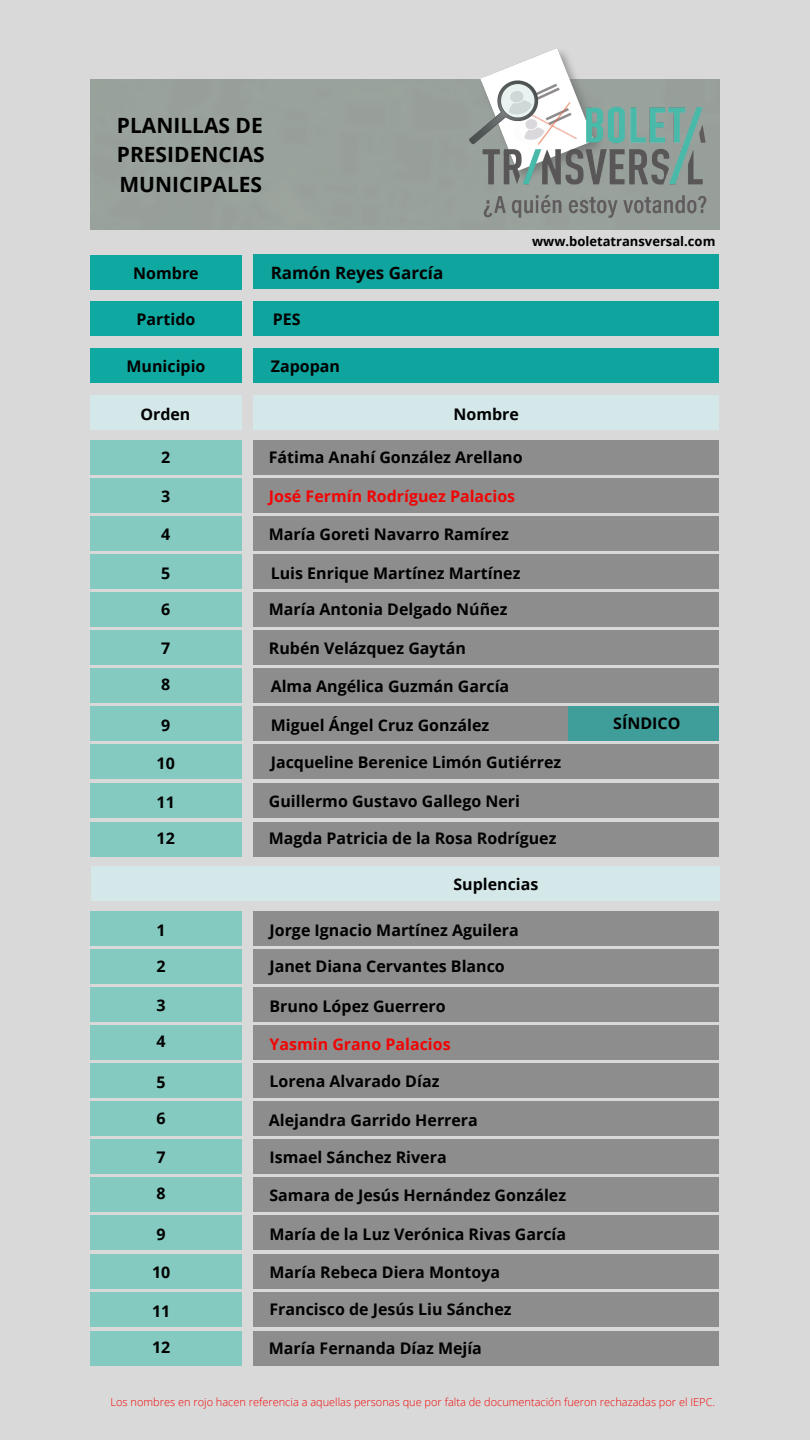
<style>
.page{position:relative;width:810px;height:1440px;background:#d9d9d9}
.page>*{position:absolute;margin:0;border:0;box-sizing:border-box;transform-origin:0 0}
.t1{font:700 21px "Open Sans";color:#000}
.t2{font:700 17px "Open Sans";color:#000}
.t3{font:700 16px "Open Sans";color:#000}
.t4{font:700 16px "Open Sans";color:#f10404}
.t5{font:700 13px "Open Sans";color:#000}
.t6{font:300 11px "Open Sans";color:#f10404}
</style>
<div class="page">
<div style="left:90px;top:255px;width:152px;height:34px;background:#0fa9a2"></div>
<div style="left:90px;top:301px;width:152px;height:35px;background:#0fa9a2"></div>
<div style="left:90px;top:349px;width:152px;height:34px;background:#0fa9a2"></div>
<div style="left:253px;top:254px;width:466px;height:35px;background:#0fa49e"></div>
<div style="left:253px;top:301px;width:466px;height:35px;background:#0fa49e"></div>
<div style="left:253px;top:348px;width:466px;height:35px;background:#0fa49e"></div>
<div style="left:90px;top:396px;width:152px;height:34px;background:#d4e8e9"></div>
<div style="left:253px;top:396px;width:466px;height:34px;background:#d4e8e9"></div>
<div style="left:91px;top:440px;width:151px;height:34px;background:#84cac1"></div>
<div style="left:254px;top:440px;width:465px;height:34px;background:#8e8d8e"></div>
<div style="left:91px;top:478px;width:151px;height:34px;background:#84cac1"></div>
<div style="left:254px;top:478px;width:465px;height:34px;background:#8e8d8e"></div>
<div style="left:91px;top:516px;width:151px;height:34px;background:#84cac1"></div>
<div style="left:254px;top:516px;width:465px;height:34px;background:#8e8d8e"></div>
<div style="left:91px;top:554px;width:151px;height:34px;background:#84cac1"></div>
<div style="left:254px;top:554px;width:465px;height:34px;background:#8e8d8e"></div>
<div style="left:91px;top:592px;width:151px;height:35px;background:#84cac1"></div>
<div style="left:254px;top:592px;width:465px;height:35px;background:#8e8d8e"></div>
<div style="left:91px;top:630px;width:151px;height:35px;background:#84cac1"></div>
<div style="left:254px;top:630px;width:465px;height:35px;background:#8e8d8e"></div>
<div style="left:91px;top:668px;width:151px;height:35px;background:#84cac1"></div>
<div style="left:254px;top:668px;width:465px;height:35px;background:#8e8d8e"></div>
<div style="left:91px;top:706px;width:151px;height:35px;background:#84cac1"></div>
<div style="left:254px;top:706px;width:465px;height:35px;background:#8e8d8e"></div>
<div style="left:91px;top:744px;width:151px;height:35px;background:#84cac1"></div>
<div style="left:254px;top:744px;width:465px;height:35px;background:#8e8d8e"></div>
<div style="left:91px;top:783px;width:151px;height:35px;background:#84cac1"></div>
<div style="left:254px;top:783px;width:465px;height:35px;background:#8e8d8e"></div>
<div style="left:91px;top:822px;width:151px;height:34px;background:#84cac1"></div>
<div style="left:254px;top:822px;width:465px;height:34px;background:#8e8d8e"></div>
<div style="left:91px;top:866px;width:628px;height:35px;background:#d4e8e9"></div>
<div style="left:91px;top:911px;width:151px;height:35px;background:#84cac1"></div>
<div style="left:254px;top:911px;width:465px;height:35px;background:#8e8d8e"></div>
<div style="left:91px;top:949px;width:151px;height:35px;background:#84cac1"></div>
<div style="left:254px;top:949px;width:465px;height:35px;background:#8e8d8e"></div>
<div style="left:91px;top:987px;width:151px;height:35px;background:#84cac1"></div>
<div style="left:254px;top:987px;width:465px;height:35px;background:#8e8d8e"></div>
<div style="left:91px;top:1025px;width:151px;height:35px;background:#84cac1"></div>
<div style="left:254px;top:1025px;width:465px;height:35px;background:#8e8d8e"></div>
<div style="left:91px;top:1063px;width:151px;height:35px;background:#84cac1"></div>
<div style="left:254px;top:1063px;width:465px;height:35px;background:#8e8d8e"></div>
<div style="left:91px;top:1102px;width:151px;height:34px;background:#84cac1"></div>
<div style="left:254px;top:1102px;width:465px;height:34px;background:#8e8d8e"></div>
<div style="left:91px;top:1140px;width:151px;height:34px;background:#84cac1"></div>
<div style="left:254px;top:1140px;width:465px;height:34px;background:#8e8d8e"></div>
<div style="left:91px;top:1178px;width:151px;height:34px;background:#84cac1"></div>
<div style="left:254px;top:1178px;width:465px;height:34px;background:#8e8d8e"></div>
<div style="left:91px;top:1216px;width:151px;height:34px;background:#84cac1"></div>
<div style="left:254px;top:1216px;width:465px;height:34px;background:#8e8d8e"></div>
<div style="left:91px;top:1254px;width:151px;height:34px;background:#84cac1"></div>
<div style="left:254px;top:1254px;width:465px;height:34px;background:#8e8d8e"></div>
<div style="left:91px;top:1293px;width:151px;height:34px;background:#84cac1"></div>
<div style="left:254px;top:1293px;width:465px;height:34px;background:#8e8d8e"></div>
<div style="left:91px;top:1331px;width:151px;height:35px;background:#84cac1"></div>
<div style="left:254px;top:1331px;width:465px;height:35px;background:#8e8d8e"></div>
<img style="left:389px;top:48px;width:331px;height:182px">
<div style="left:568px;top:706px;width:151px;height:35px;background:#3f9e9a"></div>
<p class="t1" style="left:117px;top:111px;width:148px">PLANILLAS DE</p>
<p class="t1" style="left:117px;top:140px;width:150px">PRESIDENCIAS</p>
<p class="t1" style="left:119px;top:169px;width:144px">MUNICIPALES</p>
<p class="t3" style="left:133px;top:262px;width:67px">Nombre</p>
<p class="t3" style="left:137px;top:308px;width:60px">Partido</p>
<p class="t3" style="left:127px;top:354px;width:81px">Municipio</p>
<p class="t2" style="left:271px;top:260px;width:174px">Ramón Reyes García</p>
<p class="t3" style="left:273px;top:308px;width:29px">PES</p>
<p class="t3" style="left:271px;top:354px;width:71px">Zapopan</p>
<p class="t3" style="left:140px;top:403px;width:52px">Orden</p>
<p class="t3" style="left:453px;top:403px;width:67px">Nombre</p>
<p class="t5" style="left:532px;top:232px;width:185px">www.boletatransversal.com</p>
<p class="t3" style="left:161px;top:446px;width:11px">2</p>
<p class="t3" style="left:161px;top:485px;width:11px">3</p>
<p class="t3" style="left:161px;top:522px;width:11px">4</p>
<p class="t3" style="left:161px;top:562px;width:11px">5</p>
<p class="t3" style="left:161px;top:598px;width:11px">6</p>
<p class="t3" style="left:161px;top:637px;width:11px">7</p>
<p class="t3" style="left:161px;top:673px;width:11px">8</p>
<p class="t3" style="left:161px;top:714px;width:11px">9</p>
<p class="t3" style="left:157px;top:752px;width:20px">10</p>
<p class="t3" style="left:157px;top:791px;width:20px">11</p>
<p class="t3" style="left:157px;top:827px;width:20px">12</p>
<p class="t3" style="left:157px;top:919px;width:11px">1</p>
<p class="t3" style="left:157px;top:955px;width:11px">2</p>
<p class="t3" style="left:157px;top:994px;width:11px">3</p>
<p class="t3" style="left:157px;top:1030px;width:11px">4</p>
<p class="t3" style="left:157px;top:1071px;width:11px">5</p>
<p class="t3" style="left:157px;top:1107px;width:11px">6</p>
<p class="t3" style="left:157px;top:1146px;width:11px">7</p>
<p class="t3" style="left:157px;top:1182px;width:11px">8</p>
<p class="t3" style="left:157px;top:1223px;width:11px">9</p>
<p class="t3" style="left:152px;top:1261px;width:20px">10</p>
<p class="t3" style="left:152px;top:1300px;width:20px">11</p>
<p class="t3" style="left:152px;top:1336px;width:20px">12</p>
<p class="t3" style="left:269px;top:446px;width:255px">Fátima Anahí González Arellano</p>
<p class="t4" style="left:269px;top:485px;width:248px">José Fermín Rodríguez Palacios</p>
<p class="t3" style="left:269px;top:522px;width:242px">María Goreti Navarro Ramírez</p>
<p class="t3" style="left:271px;top:562px;width:251px">Luis Enrique Martínez Martínez</p>
<p class="t3" style="left:269px;top:598px;width:240px">María Antonia Delgado Núñez</p>
<p class="t3" style="left:269px;top:637px;width:199px">Rubén Velázquez Gaytán</p>
<p class="t3" style="left:271px;top:675px;width:240px">Alma Angélica Guzmán García</p>
<p class="t3" style="left:271px;top:714px;width:220px">Miguel Ángel Cruz González</p>
<p class="t3" style="left:271px;top:751px;width:292px">Jacqueline Berenice Limón Gutiérrez</p>
<p class="t3" style="left:269px;top:790px;width:253px">Guillermo Gustavo Gallego Neri</p>
<p class="t3" style="left:269px;top:827px;width:289px">Magda Patricia de la Rosa Rodríguez</p>
<p class="t3" style="left:453px;top:873px;width:87px">Suplencias</p>
<p class="t3" style="left:270px;top:919px;width:251px">Jorge Ignacio Martínez Aguilera</p>
<p class="t3" style="left:270px;top:955px;width:237px">Janet Diana Cervantes Blanco</p>
<p class="t3" style="left:270px;top:995px;width:178px">Bruno López Guerrero</p>
<p class="t4" style="left:270px;top:1033px;width:183px">Yasmin Grano Palacios</p>
<p class="t3" style="left:270px;top:1070px;width:171px">Lorena Alvarado Díaz</p>
<p class="t3" style="left:269px;top:1108px;width:211px">Alejandra Garrido Herrera</p>
<p class="t3" style="left:270px;top:1146px;width:179px">Ismael Sánchez Rivera</p>
<p class="t3" style="left:270px;top:1184px;width:298px">Samara de Jesús Hernández González</p>
<p class="t3" style="left:270px;top:1222px;width:298px">María de la Luz Verónica Rivas García</p>
<p class="t3" style="left:270px;top:1260px;width:232px">María Rebeca Diera Montoya</p>
<p class="t3" style="left:270px;top:1298px;width:244px">Francisco de Jesús Liu Sánchez</p>
<p class="t3" style="left:269px;top:1337px;width:215px">María Fernanda Díaz Mejía</p>
<p class="t3" style="left:613px;top:712px;width:69px">SÍNDICO</p>
<p class="t6" style="left:111px;top:1395px;width:606px">Los nombres en rojo hacen referencia a aquellas personas que por falta de documentación fueron rechazadas por el IEPC.</p>
</div>
